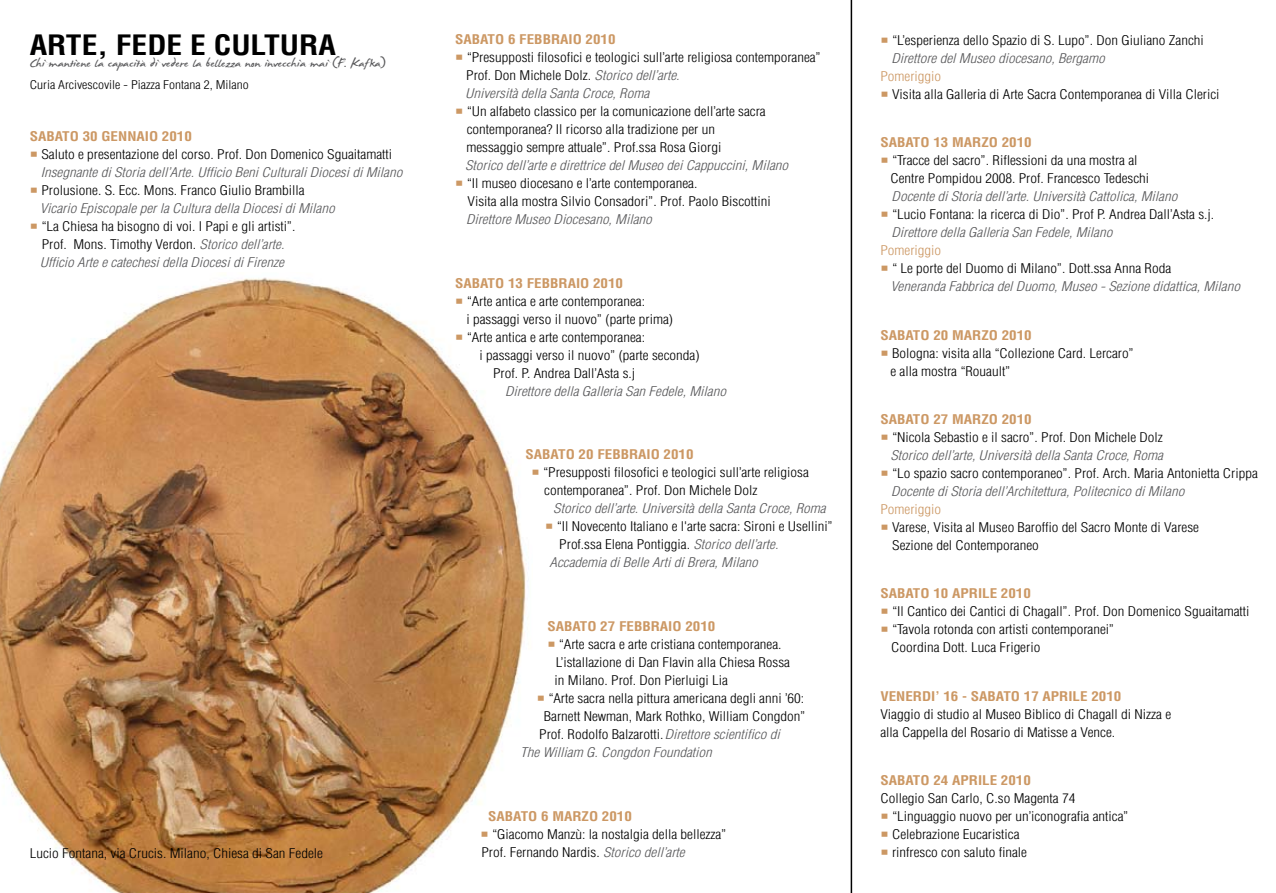
<style>
.page{position:relative;width:1276px;height:893px;background:#fff}
.page>*{position:absolute;margin:0;border:0;box-sizing:border-box;transform-origin:0 0}
.t1{font:700 condensed 27.45px "Helvetica";color:#000;scale:1.15 1}
.t2{font:18.3px "James Fajardo";color:#58585a;scale:1.15 1}
.t3{font:300 condensed 13.05px/18px "Helvetica";color:#000;scale:1.15 1}
.t4{font:italic 300 condensed 13.05px/18px "Helvetica";color:#58585a;scale:1.15 1}
.t5{font:700 condensed 13.05px "Helvetica";color:#cc9864;scale:1.15 1}
.t6{font:300 condensed 13.05px "Helvetica";color:#cc9864;scale:1.15 1}
.t7{font:300 condensed 11.7px "Helvetica";color:#000;scale:1.15 1}
.s1{color:#cc9864}
.s2{font-style:normal;color:#000}
.s3{font-style:italic;color:#58585a}
</style>
<div class="page">
<img style="left:0;top:277px;width:526px;height:616px">
<hr style="left:850px;top:0;width:2px;height:893px;background:#000">
<h1 class="t1" style="left:30px;top:28px;width:268px">ARTE, FEDE E CULTURA</h1>
<h2 class="t2" style="left:30px;top:54px;width:311px">Chi mantiene la capacita di vedere la bellezza non invecchia mai (F. Kafka)</h2>
<p class="t7" style="left:30px;top:78px;width:192px">Curia Arcivescovile - Piazza Fontana 2, Milano</p>
<p class="t5" style="left:30px;top:128px;width:142px">SABATO 30 GENNAIO 2010</p>
<p class="t4" style="left:41px;top:145px;width:316px;text-indent:-11px"><span class="s1">○</span> <span class="s2">Saluto e presentazione del corso. Prof. Don Domenico Sguaitamatti<br></span>Insegnante di Storia dell’Arte. Ufficio Beni Culturali Diocesi di Milano</p>
<p class="t4" style="left:40px;top:181px;width:258px;text-indent:-10px"><span class="s1">○</span> <span class="s2">Prolusione. S. Ecc. Mons. Franco Giulio Brambilla<br></span>Vicario Episcopale per la Cultura della Diocesi di Milano</p>
<p class="t3" style="left:30px;top:217px;width:233px;text-align:center"><span class="s1">○</span> “La Chiesa ha bisogno di voi. I Papi e gli artisti”.<br>Prof. Mons. Timothy Verdon. <span class="s3">Storico dell’arte.<br>Ufficio Arte e catechesi della Diocesi di Firenze</span></p>
<p class="t3" style="left:30px;top:844px;width:256px">Lucio Fontana, via Crucis. Milano, Chiesa di San Fedele</p>
<p class="t5" style="left:455px;top:31px;width:141px">SABATO 6 FEBBRAIO 2010</p>
<p class="t3" style="left:465px;top:48px;width:311px;text-indent:-10px"><span class="s1">○</span> “Presupposti filosofici e teologici sull’arte religiosa contemporanea”<br>Prof. Don Michele Dolz. <span class="s3">Storico dell’arte.<br>Università della Santa Croce, Roma</span></p>
<p class="t3" style="left:466px;top:102px;width:262px;text-indent:-11px"><span class="s1">○</span> “Un alfabeto classico per la comunicazione dell’arte sacra contemporanea? Il ricorso alla tradizione per un messaggio sempre attuale”. Prof.ssa Rosa Giorgi</p>
<p class="t4" style="left:465px;top:156px;width:282px">Storico dell’arte e direttrice del Museo dei Cappuccini, Milano</p>
<p class="t3" style="left:467px;top:174px;width:265px;text-indent:-12px"><span class="s1">○</span> “Il museo diocesano e l’arte contemporanea.<br>Visita alla mostra Silvio Consadori”. Prof. Paolo Biscottini</p>
<p class="t4" style="left:466px;top:210px;width:163px">Direttore Museo Diocesano, Milano</p>
<p class="t5" style="left:455px;top:275px;width:148px">SABATO 13 FEBBRAIO 2010</p>
<p class="t3" style="left:466px;top:292px;width:181px;text-indent:-11px"><span class="s1">○</span> “Arte antica e arte contemporanea:<br>i passaggi verso il nuovo” (parte prima)</p>
<p class="t3" style="left:455px;top:328px;width:167px"><span class="s1">○</span> “Arte antica e arte contemporanea:</p>
<p class="t3" style="left:480px;top:346px;width:193px">i passaggi verso il nuovo” (parte seconda)</p>
<p class="t3" style="left:493px;top:364px;width:125px">Prof. P. Andrea Dall’Asta s.j</p>
<p class="t4" style="left:505px;top:382px;width:193px">Direttore della Galleria San Fedele, Milano</p>
<p class="t5" style="left:525px;top:446px;width:148px">SABATO 20 FEBBRAIO 2010</p>
<p class="t3" style="left:544px;top:464px;width:232px;text-indent:-13px"><span class="s1">○</span> “Presupposti filosofici e teologici sull’arte religiosa contemporanea”. Prof. Don Michele Dolz</p>
<p class="t4" style="left:553px;top:500px;width:238px">Storico dell’arte. Università della Santa Croce, Roma</p>
<p class="t3" style="left:545px;top:518px;width:252px"><span class="s1">○</span> “Il Novecento Italiano e l'arte sacra: Sironi e Usellini”</p>
<p class="t3" style="left:559px;top:536px;width:192px">Prof.ssa Elena Pontiggia. <span class="s3">Storico dell’arte.</span></p>
<p class="t4" style="left:549px;top:554px;width:183px">Accademia di Belle Arti di Brera, Milano</p>
<p class="t5" style="left:547px;top:618px;width:148px">SABATO 27 FEBBRAIO 2010</p>
<p class="t3" style="left:554px;top:635px;width:206px;text-indent:-7px"><span class="s1">○</span> “Arte sacra e arte cristiana contemporanea.<br>L’istallazione di Dan Flavin alla Chiesa Rossa in Milano. Prof. Don Pierluigi Lia</p>
<p class="t3" style="left:537px;top:689px;width:234px"><span class="s1">○</span> “Arte sacra nella pittura americana degli anni ’60:</p>
<p class="t3" style="left:544px;top:707px;width:229px">Barnett Newman, Mark Rothko, William Congdon”</p>
<p class="t3" style="left:539px;top:725px;width:211px">Prof. Rodolfo Balzarotti. <span class="s3">Direttore scientifico di</span></p>
<p class="t4" style="left:520px;top:743px;width:168px">The William G. Congdon Foundation</p>
<p class="t5" style="left:488px;top:808px;width:127px">SABATO 6 MARZO 2010</p>
<p class="t3" style="left:480px;top:825px;width:215px"><span class="s1">○</span> “Giacomo Manzù: la nostalgia della bellezza”<br>Prof. Fernando Nardis. <span class="s3">Storico dell’arte</span></p>
<p class="t3" style="left:891px;top:31px;width:273px;text-indent:-11px"><span class="s1">○</span> “L’esperienza dello Spazio di S. Lupo”. Don Giuliano Zanchi<br><span class="s3">Direttore del Museo diocesano, Bergamo</span></p>
<p class="t6" style="left:880px;top:68px;width:54px">Pomeriggio</p>
<p class="t3" style="left:880px;top:85px;width:296px"><span class="s1">○</span> Visita alla Galleria di Arte Sacra Contemporanea di Villa Clerici</p>
<p class="t5" style="left:880px;top:134px;width:133px">SABATO 13 MARZO 2010</p>
<p class="t3" style="left:890px;top:151px;width:227px;text-indent:-10px"><span class="s1">○</span> “Tracce del sacro”. Riflessioni da una mostra al<br>Centre Pompidou 2008. Prof. Francesco Tedeschi</p>
<p class="t4" style="left:891px;top:187px;width:250px">Docente di Storia dell’arte. Università Cattolica, Milano</p>
<p class="t3" style="left:891px;top:205px;width:282px;text-indent:-11px"><span class="s1">○</span> “Lucio Fontana: la ricerca di Dio”. Prof P. Andrea Dall’Asta s.j.<br><span class="s3">Direttore della Galleria San Fedele, Milano</span></p>
<p class="t6" style="left:880px;top:242px;width:54px">Pomeriggio</p>
<p class="t4" style="left:890px;top:259px;width:305px;text-indent:-10px"><span class="s1">○</span> <span class="s2">“ Le porte del Duomo di Milano”. Dott.ssa Anna Roda<br></span>Veneranda Fabbrica del Duomo, Museo - Sezione didattica, Milano</p>
<p class="t5" style="left:880px;top:327px;width:133px">SABATO 20 MARZO 2010</p>
<p class="t3" style="left:890px;top:344px;width:213px;text-indent:-10px"><span class="s1">○</span> Bologna: visita alla “Collezione Card. Lercaro” e alla mostra “Rouault”</p>
<p class="t5" style="left:880px;top:411px;width:133px">SABATO 27 MARZO 2010</p>
<p class="t4" style="left:880px;top:428px;width:247px;text-align:right"><span class="s1">○</span> <span class="s2">“Nicola Sebastio e il sacro”. Prof. Don Michele Dolz<br></span>Storico dell’arte, Università della Santa Croce, Roma</p>
<p class="t3" style="left:891px;top:464px;width:320px;text-indent:-11px"><span class="s1">○</span> “Lo spazio sacro contemporaneo”. Prof. Arch. Maria Antonietta Crippa<br><span class="s3">Docente di Storia dell’Architettura, Politecnico di Milano</span></p>
<p class="t6" style="left:880px;top:501px;width:54px">Pomeriggio</p>
<p class="t3" style="left:892px;top:518px;width:268px;text-indent:-12px"><span class="s1">○</span> Varese, Visita al Museo Baroffio del Sacro Monte di Varese<br>Sezione del Contemporaneo</p>
<p class="t5" style="left:880px;top:585px;width:132px">SABATO 10 APRILE 2010</p>
<p class="t3" style="left:880px;top:603px;width:322px"><span class="s1">○</span> “Il Cantico dei Cantici di Chagall”. Prof. Don Domenico Sguaitamatti</p>
<p class="t3" style="left:891px;top:621px;width:195px;text-indent:-11px"><span class="s1">○</span> “Tavola rotonda con artisti contemporanei”<br>Coordina Dott. Luca Frigerio</p>
<p class="t5" style="left:880px;top:688px;width:211px">VENERDI’ 16 - SABATO 17 APRILE 2010</p>
<p class="t3" style="left:880px;top:705px;width:254px">Viaggio di studio al Museo Biblico di Chagall di Nizza e alla Cappella del Rosario di Matisse a Vence.</p>
<p class="t5" style="left:880px;top:772px;width:70px">SABATO 24 APRILE</p>
<p class="t5" style="left:1001px;top:772px;width:28px">2010</p>
<p class="t3" style="left:880px;top:789px;width:171px">Collegio San Carlo, C.so Magenta 74</p>
<p class="t3" style="left:880px;top:807px;width:217px"><span class="s1">○</span> “Linguaggio nuovo per un’iconografia antica”</p>
<p class="t3" style="left:880px;top:825px;width:122px"><span class="s1">○</span> Celebrazione Eucaristica</p>
<p class="t3" style="left:880px;top:843px;width:129px"><span class="s1">○</span> rinfresco con saluto finale</p>
</div>
